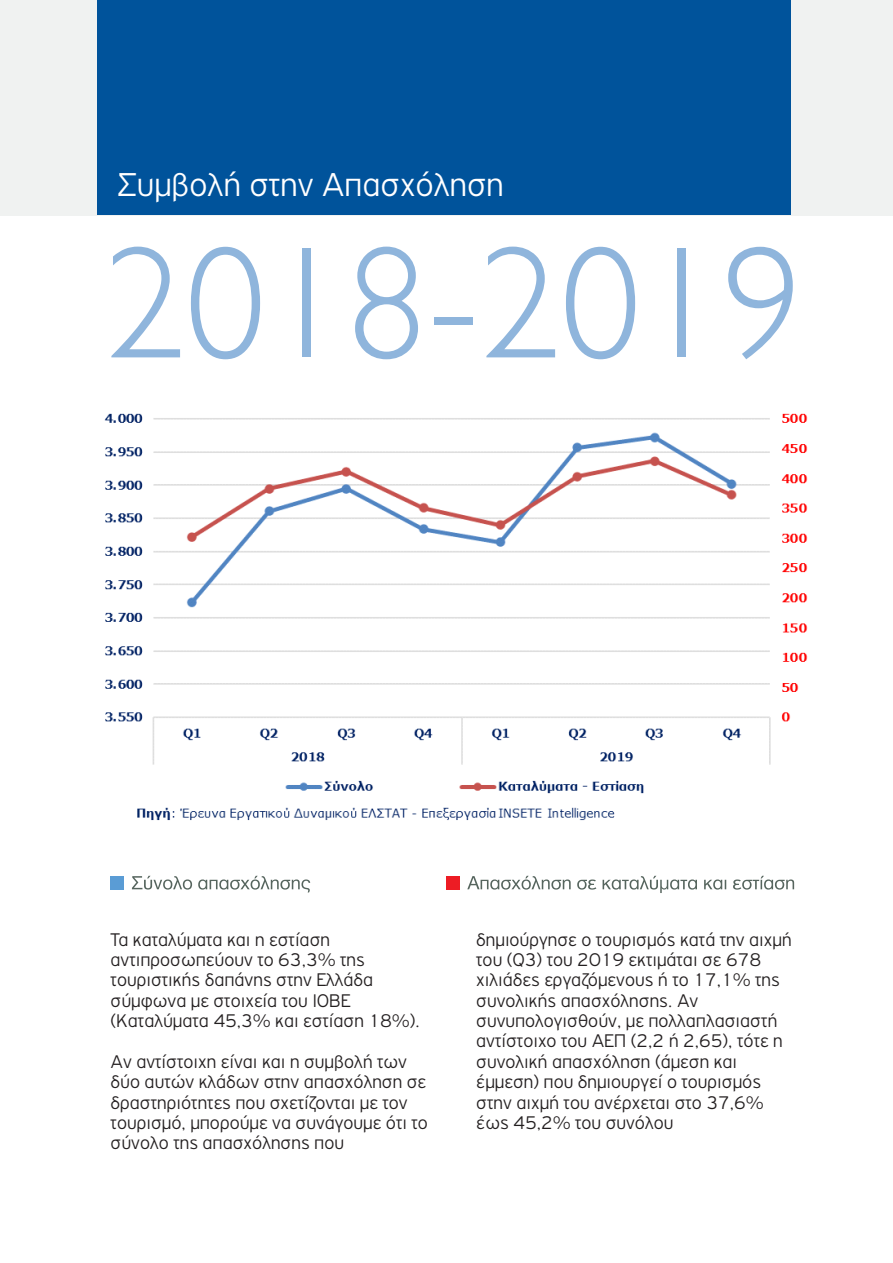
<style>
.page{position:relative;width:893px;height:1263px;background:#fff}
.page>*{position:absolute;margin:0;border:0;box-sizing:border-box;transform-origin:0 0}
.t1{font:300 159.3px "Humanist 521 BT";color:#8fb5dc}
.t2{font:300 35.25px "PF Highway Gothic";color:#fff}
.t3{font:300 19.5px/20.4px "PF Highway Gothic";color:#231f20}
</style>
<div class="page">
<div style="left:0;top:0;width:893px;height:216px;background:#f0f2f1"></div>
<div style="left:97px;top:0;width:694px;height:214px;background:#00539b"></div>
<svg style="left:132px;top:876px;width:178px;height:16px"></svg>
<svg style="left:467px;top:876px;width:327px;height:17px"></svg>
<div style="left:446px;top:876px;width:13px;height:13px;background:#ed1c24"></div>
<div style="left:110px;top:876px;width:14px;height:13px;background:#5a9cd5"></div>
<img style="left:104px;top:413px;width:704px;height:408px">
<h2 class="t2" style="left:117px;top:168px;width:388px">Συµβολή στην Απασχόληση</h2>
<h1 class="t1" style="left:105px;top:236px;width:698px">2018-2019</h1>
<p class="t3" style="left:111px;top:930px;width:311px">Τα καταλύµατα και η εστίαση αντιπροσωπεύουν το 63,3% της τουριστικής δαπάνης στην Ελλάδα σύµφωνα µε στοιχεία του ΙΟΒΕ (Καταλύµατα 45,3% και εστίαση 18%).</p>
<p class="t3" style="left:111px;top:1052px;width:319px">Αν αντίστοιχη είναι και η συµβολή των δύο αυτών κλάδων στην απασχόληση σε δραστηριότητες που σχετίζονται µε τον τουρισµό, µπορούµε να συνάγουµε ότι το σύνολο της απασχόλησης που</p>
<p class="t3" style="left:476px;top:930px;width:317px">δηµιούργησε ο τουρισµός κατά την αιχµή του (Q3) του 2019 εκτιµάται σε 678 χιλιάδες εργαζόµενους ή το 17,1% της συνολικής απασχόλησης. Αν συνυπολογισθούν, µε πολλαπλασιαστή αντίστοιχο του ΑΕΠ (2,2 ή 2,65), τότε η συνολική απασχόληση (άµεση και έµµεση) που δηµιουργεί ο τουρισµός στην αιχµή του ανέρχεται στο 37,6% έως 45,2% του συνόλου</p>
</div>
